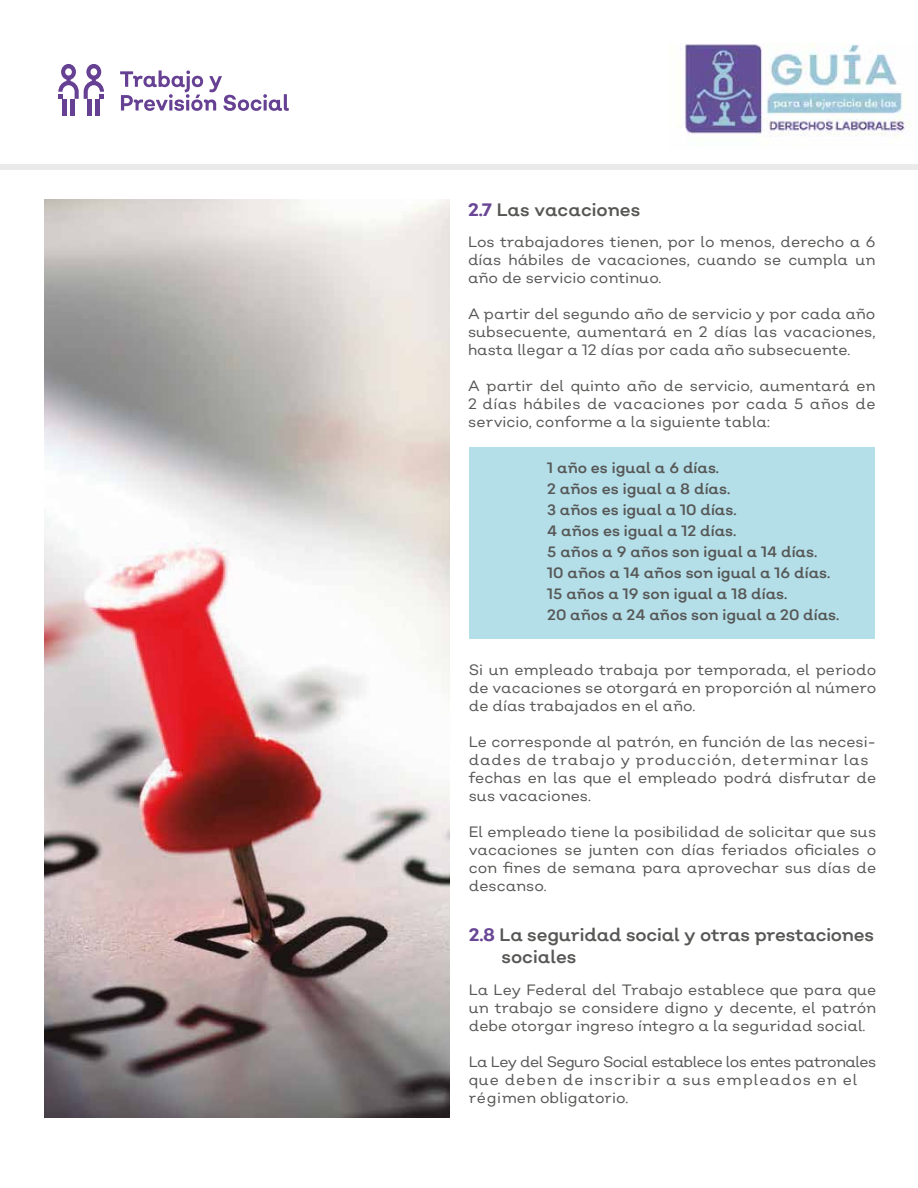
<style>
.page{position:relative;width:918px;height:1188px;background:#fff}
.page>*{position:absolute;margin:0;border:0;box-sizing:border-box;transform-origin:0 0}
.t1{font:18px/21.6px "Nutmeg";letter-spacing:-.01em;color:#575756}
.t2{font:15px/18px "Nutmeg";color:#575756;text-align:justify}
.t3{font:15px/21px "Nutmeg";color:#575756}
.s1{font-weight:700;color:#694796}
</style>
<div class="page">
<div style="left:0;top:164px;width:918px;height:6px;background:#eaeaeb"></div>
<div style="left:70px;top:100px;width:5px;height:16px;background:#664193"></div>
<div style="left:62px;top:100px;width:5px;height:16px;background:#664193"></div>
<svg style="left:58px;top:64px;width:46px;height:35px"></svg>
<hr style="left:88px;top:100px;width:4px;height:16px;background:#664193">
<hr style="left:96px;top:100px;width:4px;height:16px;background:#664193">
<svg style="left:120px;top:70px;width:169px;height:41px"></svg>
<img style="left:678px;top:43px;width:232px;height:98px">
<div style="left:469px;top:448px;width:406px;height:191px;background:#b4dfe9"></div>
<img style="left:44px;top:200px;width:406px;height:918px">
<p class="t1" style="left:468px;top:198px;width:174px"><span class="s1">2.7</span> Las vacaciones</p>
<p class="t2" style="left:468px;top:233px;width:409px">Los trabajadores tienen, por lo menos, derecho a 6 días hábiles de vacaciones, cuando se cumpla un año de servicio continuo.</p>
<p class="t2" style="left:468px;top:305px;width:409px">A partir del segundo año de servicio y por cada año subsecuente, aumentará en 2 días las vacaciones, hasta llegar a 12 días por cada año subsecuente.</p>
<p class="t2" style="left:468px;top:377px;width:409px">A partir del quinto año de servicio, aumentará en 2 días hábiles de vacaciones por cada 5 años de servicio, conforme a la siguiente tabla:</p>
<p class="t3" style="left:547px;top:457px;width:294px">1 año es igual a 6 días.<br>2 años es igual a 8 días.<br>3 años es igual a 10 días.<br>4 años es igual a 12 días.<br>5 años a 9 años son igual a 14 días.<br>10 años a 14 años son igual a 16 días.<br>15 años a 19 son igual a 18 días.<br>20 años a 24 años son igual a 20 días.</p>
<p class="t2" style="left:469px;top:660px;width:409px">Si un empleado trabaja por temporada, el periodo de vacaciones se otorgará en proporción al número de días trabajados en el año.</p>
<p class="t2" style="left:469px;top:732px;width:409px;text-align:left">Le corresponde al patrón, en función de las necesi&shy;dades de trabajo y producción, determinar las fechas en las que el empleado podrá disfrutar de sus vacaciones.</p>
<p class="t2" style="left:469px;top:822px;width:409px">El empleado tiene la posibilidad de solicitar que sus vacaciones se junten con días feriados oficiales o con fines de semana para aprovechar sus días de descanso.</p>
<p class="t1" style="left:502px;top:923px;width:374px;text-indent:-33px"><span class="s1">2.8</span> La seguridad social y otras prestaciones sociales</p>
<p class="t2" style="left:469px;top:980px;width:409px">La Ley Federal del Trabajo establece que para que un trabajo se considere digno y decente, el patrón debe otorgar ingreso íntegro a la seguridad social.</p>
<p class="t2" style="left:469px;top:1052px;width:409px;text-align:left">La Ley del Seguro Social establece los entes patronales que deben de inscribir a sus empleados en el régimen obligatorio.</p>
</div>
